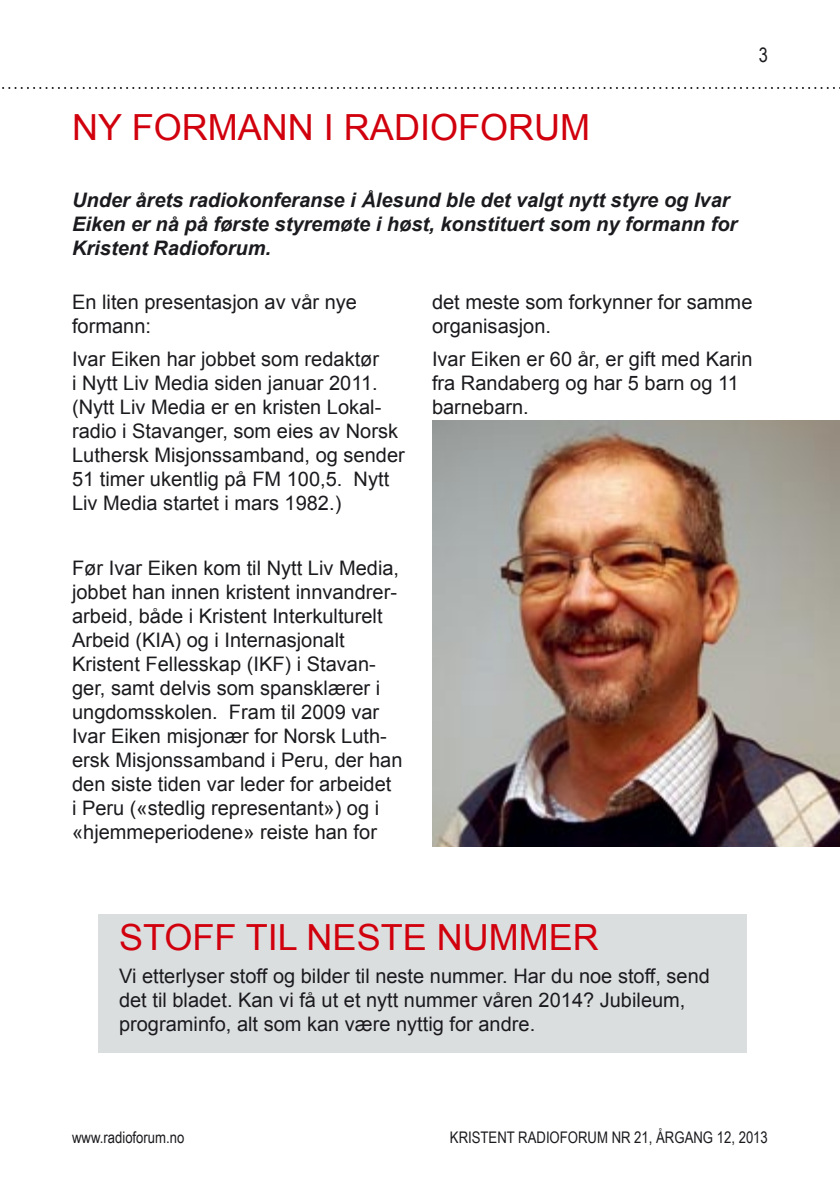
<style>
.page{position:relative;width:840px;height:1191px;background:#fff}
.page>*{position:absolute;margin:0;border:0;box-sizing:border-box;transform-origin:0 0}
.Kolonnetittel{font:36px "Arial";color:#d1000d}
.Kolonnetittel-2{font:20px/24px "Arial";color:#1b1b1f}
.Kolonnetittel-3{font:italic 700 20px/24px "Arial";color:#1b1b1f}
.t1{font:20px "Arial Narrow";color:#1b1b1f}
.t2{font:16px "Arial Narrow";color:#1b1b1f}
</style>
<div class="page">
<svg style="left:2px;top:87px;width:838px;height:2px"></svg>
<img style="left:432px;top:420px;width:407px;height:426px">
<div style="left:98px;top:914px;width:648px;height:139px;background:#dbdedf"></div>
<p class="Kolonnetittel" style="left:72px;top:102px;width:519px">NY FORMANN I RADIOFORUM</p>
<p class="Kolonnetittel-3" style="left:72px;top:188px;width:666px">Under årets radiokonferanse i Ålesund ble det valgt nytt styre og Ivar<br>Eiken er nå på første styremøte i høst, konstituert som ny formann for<br>Kristent Radioforum.</p>
<p class="t1" style="left:758px;top:41px;width:11px">3</p>
<p class="Kolonnetittel-2" style="left:72px;top:290px;width:286px">En liten presentasjon av vår nye formann:</p>
<p class="Kolonnetittel-2" style="left:72px;top:346px;width:334px">Ivar Eiken har jobbet som redaktør<br>i Nytt Liv Media siden januar 2011. (Nytt Liv Media er en kristen Lokal&shy;radio i Stavanger, som eies av Norsk Luthersk Misjonssamband, og sender 51 timer ukentlig på FM 100,5. Nytt Liv Media startet i mars 1982.)</p>
<p class="Kolonnetittel-2" style="left:72px;top:555px;width:332px">Før Ivar Eiken kom til Nytt Liv Media, jobbet han innen kristent innvandrer&shy;arbeid, både i Kristent Interkulturelt Arbeid (KIA) og i Internasjonalt Kristent Fellesskap (IKF) i Stavan&shy;ger, samt delvis som spansklærer i ungdomsskolen. Fram til 2009 var Ivar Eiken misjonær for Norsk Luth&shy;ersk Misjonssamband i Peru, der han den siste tiden var leder for arbeidet<br>i Peru («stedlig representant») og i «hjemmeperiodene» reiste han for</p>
<p class="Kolonnetittel-2" style="left:432px;top:290px;width:322px">det meste som forkynner for samme organisasjon.</p>
<p class="Kolonnetittel-2" style="left:432px;top:346px;width:322px">Ivar Eiken er 60 år, er gift med Karin fra Randaberg og har 5 barn og 11 barnebarn.</p>
<p class="Kolonnetittel" style="left:119px;top:913px;width:481px">STOFF TIL NESTE NUMMER</p>
<p class="Kolonnetittel-2" style="left:119px;top:963px;width:592px">Vi etterlyser stoff og bilder til neste nummer. Har du noe stoff, send det til bladet. Kan vi få ut et nytt nummer våren 2014? Jubileum, programinfo, alt som kan være nyttig for andre.</p>
<p class="t2" style="left:72px;top:1125px;width:114px">www.radioforum.no</p>
<p class="t2" style="left:449px;top:1125px;width:319px">KRISTENT RADIOFORUM NR 21, ÅRGANG 12, 2013</p>
</div>
